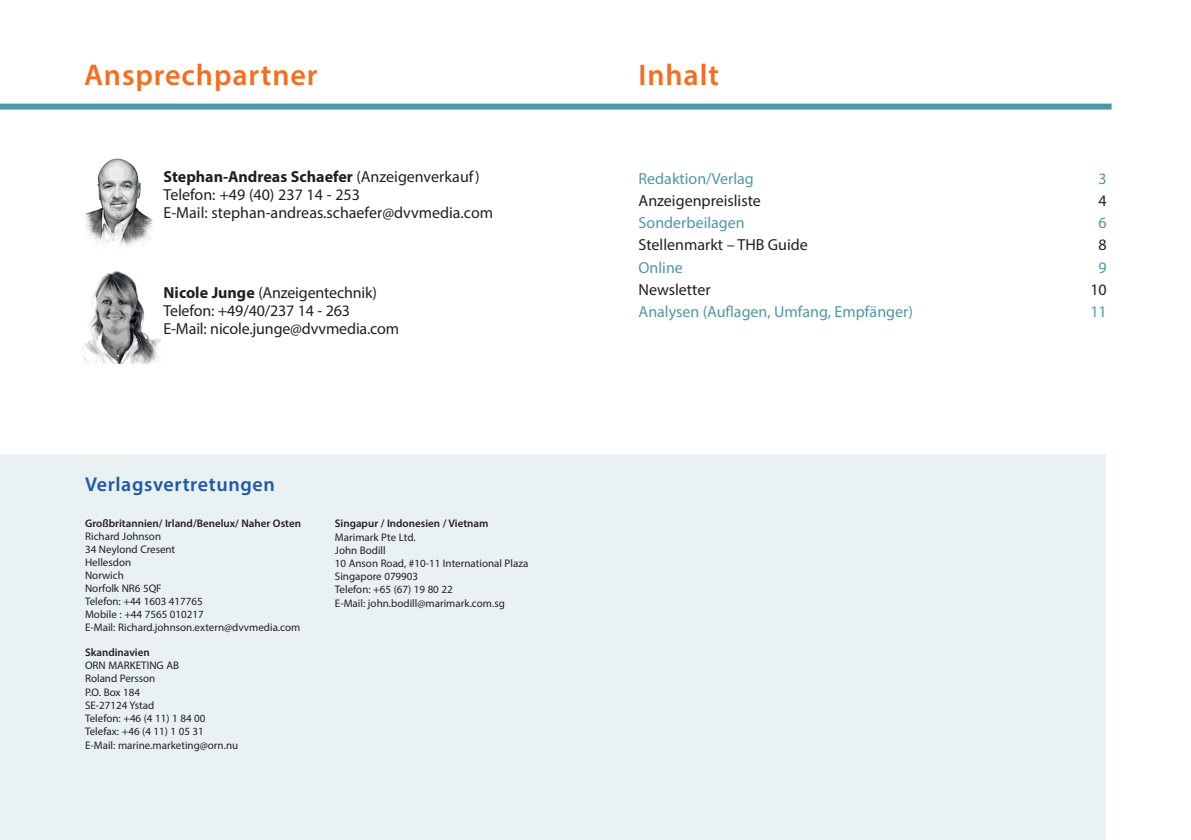
<style>
.page{position:relative;width:1191px;height:840px;background:#fff}
.page>*{position:absolute;margin:0;border:0;box-sizing:border-box;transform-origin:0 0}
.t1{font:600 30px "Myriad Pro";letter-spacing:.03em;color:#f36e21}
.t2{font:600 20px "Myriad Pro";letter-spacing:.03em;color:#1d59a8}
.t3{font:16px/18px "Myriad Pro";color:#231f20}
.t4{font:16px "Myriad Pro";color:#4e98a5}
.t5{font:11px/13.2px "Myriad Pro";color:#231f20}
.t6{font:600 11px "Myriad Pro";color:#231f20}
.s1{font-weight:700}
</style>
<div class="page">
<div style="left:0;top:454px;width:1106px;height:385px;background:#e9f1f3"></div>
<div style="left:0;top:103px;width:1111px;height:6px;background:#4e98a5"></div>
<img style="left:85px;top:158px;width:68px;height:90px">
<img style="left:83px;top:271px;width:78px;height:93px">
<h1 class="t1" style="left:84px;top:56px;width:235px">Ansprechpartner</h1>
<h1 class="t1" style="left:638px;top:56px;width:82px">Inhalt</h1>
<h3 class="t3" style="left:163px;top:167px;width:331px"><span class="s1">Stephan-Andreas Schaefer</span> (Anzeigenverkauf)<br>Telefon: +49 (40) 237 14 - 253<br>E-Mail: stephan-andreas.schaefer@dvvmedia.com</h3>
<h3 class="t3" style="left:163px;top:283px;width:237px"><span class="s1">Nicole Junge</span> (Anzeigentechnik)<br>Telefon: +49/40/237 14 - 263<br>E-Mail: nicole.junge@dvvmedia.com</h3>
<h2 class="t2" style="left:85px;top:471px;width:191px">Verlagsvertretungen</h2>
<p class="t6" style="left:85px;top:516px;width:217px">Großbritannien/ Irland/Benelux/ Naher Osten</p>
<p class="t5" style="left:85px;top:529px;width:217px">Richard Johnson<br>34 Neylond Cresent<br>Hellesdon<br>Norwich<br>Norfolk NR6 5QF<br>Telefon: +44 1603 417765<br>Mobile : +44 7565 010217<br>E-Mail: Richard.johnson.extern@dvvmedia.com</p>
<p class="t6" style="left:85px;top:645px;width:66px">Skandinavien</p>
<p class="t5" style="left:85px;top:658px;width:155px">ORN MARKETING AB<br>Roland Persson<br>P.O. Box 184<br>SE-27124 Ystad<br>Telefon: +46 (4 11) 1 84 00<br>Telefax: +46 (4 11) 1 05 31<br>E-Mail: marine.marketing@orn.nu</p>
<p class="t6" style="left:335px;top:516px;width:155px">Singapur / Indonesien / Vietnam</p>
<p class="t5" style="left:335px;top:529px;width:195px">Marimark Pte Ltd.<br>John Bodill<br>10 Anson Road, #10-11 International Plaza<br>Singapore 079903<br>Telefon: +65 (67) 19 80 22<br>E-Mail: john.bodill@marimark.com.sg</p>
<h3 class="t4" style="left:638px;top:169px;width:117px">Redaktion/Verlag</h3>
<h3 class="t4" style="left:1098px;top:169px;width:10px">3</h3>
<h3 class="t3" style="left:638px;top:192px;width:124px">Anzeigenpreisliste</h3>
<h3 class="t3" style="left:1098px;top:192px;width:10px">4</h3>
<h3 class="t4" style="left:638px;top:213px;width:108px">Sonderbeilagen</h3>
<h3 class="t4" style="left:1098px;top:213px;width:10px">6</h3>
<h3 class="t3" style="left:638px;top:236px;width:171px">Stellenmarkt – THB Guide</h3>
<h3 class="t3" style="left:1098px;top:236px;width:10px">8</h3>
<h3 class="t4" style="left:638px;top:257px;width:46px">Online</h3>
<h3 class="t4" style="left:1098px;top:257px;width:10px">9</h3>
<h3 class="t3" style="left:638px;top:280px;width:74px">Newsletter</h3>
<h3 class="t3" style="left:1090px;top:280px;width:18px">10</h3>
<h3 class="t4" style="left:638px;top:301px;width:276px">Analysen (Auflagen, Umfang, Empfänger)</h3>
<h3 class="t4" style="left:1090px;top:301px;width:18px">11</h3>
</div>
